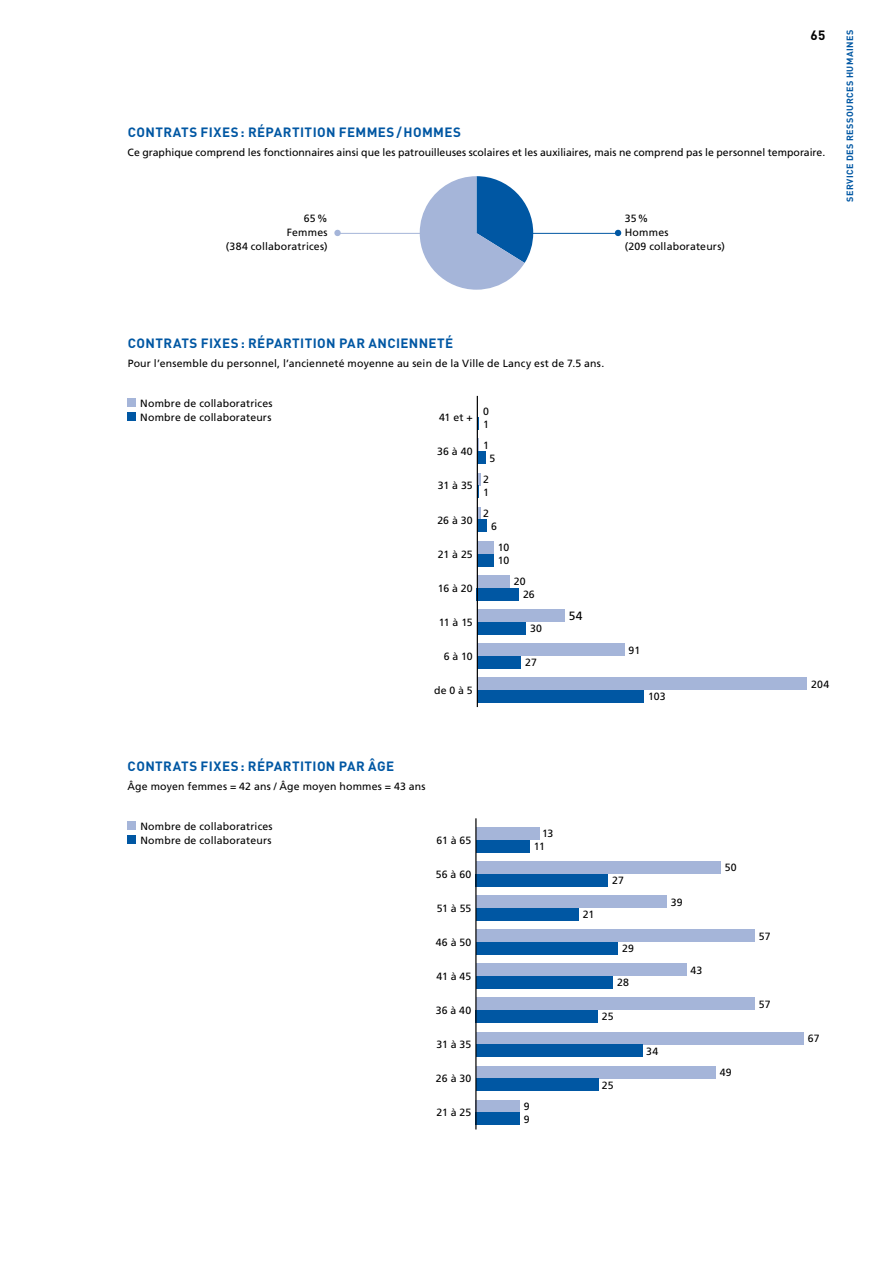
<style>
.page{position:relative;width:893px;height:1263px;background:#fff}
.page>*{position:absolute;margin:0;border:0;box-sizing:border-box;transform-origin:0 0}
.t1{font:700 13.35px "DIN Pro";letter-spacing:.03em;color:#0057a3}
.t2{font:700 13.35px "DIN Pro";color:#000}
.t3{font:12px "Frutiger LT Std";color:#000}
.t4{font:10.5px/13.8px "Frutiger LT Std";letter-spacing:.01em;color:#000}
.t5{font:700 9px "DIN Pro";letter-spacing:.05em;color:#0057a3}
</style>
<div class="page">
<svg style="left:478px;top:438px;width:1px;height:13px"></svg>
<hr style="left:478px;top:233px;width:140px;height:1px;background:#0057a3">
<hr style="left:338px;top:233px;width:140px;height:1px;background:#a5b5d9">
<svg style="left:614px;top:229px;width:8px;height:8px"></svg>
<svg style="left:334px;top:229px;width:7px;height:7px"></svg>
<svg style="left:420px;top:176px;width:113px;height:114px"></svg>
<div style="left:128px;top:398px;width:8px;height:9px;background:#a5b5d9"></div>
<div style="left:128px;top:412px;width:8px;height:9px;background:#0057a3"></div>
<svg style="left:478px;top:417px;width:1px;height:13px"></svg>
<div style="left:477px;top:451px;width:8px;height:13px;background:#0057a3"></div>
<hr style="left:477px;top:473px;width:4px;height:12px;background:#a5b5d9">
<svg style="left:478px;top:485px;width:1px;height:13px"></svg>
<hr style="left:477px;top:507px;width:4px;height:13px;background:#a5b5d9">
<div style="left:477px;top:520px;width:10px;height:12px;background:#0057a3"></div>
<div style="left:477px;top:541px;width:16px;height:13px;background:#a5b5d9"></div>
<div style="left:477px;top:554px;width:16px;height:12px;background:#0057a3"></div>
<div style="left:477px;top:575px;width:33px;height:13px;background:#a5b5d9"></div>
<div style="left:477px;top:588px;width:42px;height:12px;background:#0057a3"></div>
<div style="left:477px;top:609px;width:88px;height:13px;background:#a5b5d9"></div>
<div style="left:477px;top:622px;width:49px;height:13px;background:#0057a3"></div>
<div style="left:477px;top:643px;width:147px;height:13px;background:#a5b5d9"></div>
<div style="left:477px;top:656px;width:44px;height:13px;background:#0057a3"></div>
<div style="left:477px;top:677px;width:330px;height:13px;background:#a5b5d9"></div>
<div style="left:477px;top:690px;width:167px;height:13px;background:#0057a3"></div>
<hr style="left:477px;top:396px;width:1px;height:311px;background:#000">
<div style="left:128px;top:821px;width:8px;height:9px;background:#a5b5d9"></div>
<div style="left:128px;top:835px;width:8px;height:8px;background:#0057a3"></div>
<div style="left:476px;top:827px;width:63px;height:13px;background:#a5b5d9"></div>
<div style="left:476px;top:840px;width:54px;height:12px;background:#0057a3"></div>
<div style="left:476px;top:861px;width:244px;height:13px;background:#a5b5d9"></div>
<div style="left:476px;top:874px;width:132px;height:12px;background:#0057a3"></div>
<div style="left:476px;top:895px;width:191px;height:13px;background:#a5b5d9"></div>
<div style="left:476px;top:908px;width:103px;height:13px;background:#0057a3"></div>
<div style="left:476px;top:929px;width:279px;height:13px;background:#a5b5d9"></div>
<div style="left:476px;top:942px;width:142px;height:13px;background:#0057a3"></div>
<div style="left:476px;top:963px;width:210px;height:13px;background:#a5b5d9"></div>
<div style="left:476px;top:976px;width:137px;height:13px;background:#0057a3"></div>
<div style="left:476px;top:997px;width:279px;height:13px;background:#a5b5d9"></div>
<div style="left:475px;top:1010px;width:123px;height:13px;background:#0057a3"></div>
<div style="left:476px;top:1032px;width:328px;height:12px;background:#a5b5d9"></div>
<div style="left:476px;top:1044px;width:166px;height:13px;background:#0057a3"></div>
<div style="left:476px;top:1066px;width:240px;height:12px;background:#a5b5d9"></div>
<div style="left:476px;top:1078px;width:122px;height:13px;background:#0057a3"></div>
<div style="left:476px;top:1100px;width:44px;height:12px;background:#a5b5d9"></div>
<div style="left:476px;top:1112px;width:44px;height:13px;background:#0057a3"></div>
<hr style="left:475px;top:818px;width:2px;height:311px;background:#000">
<p class="t2" style="left:811px;top:26px;width:16px">65</p>
<p class="t5" style="left:844px;top:202px;width:173px;rotate:-90deg">SERVICE DES RESSOURCES HUMAINES</p>
<p class="t1" style="left:128px;top:123px;width:335px">CONTRATS FIXES: RÉPARTITION FEMMES/HOMMES</p>
<p class="t4" style="left:128px;top:146px;width:699px">Ce graphique comprend les fonctionnaires ainsi que les patrouilleuses scolaires et les auxiliaires, mais ne comprend pas le personnel temporaire.</p>
<p class="t4" style="left:226px;top:211px;width:103px;text-align:right">65%<br>Femmes<br>(384 collaboratrices)</p>
<p class="t4" style="left:625px;top:211px;width:102px">35%<br>Hommes<br>(209 collaborateurs)</p>
<p class="t1" style="left:128px;top:334px;width:327px">CONTRATS FIXES: RÉPARTITION PAR ANCIENNETÉ</p>
<p class="t4" style="left:128px;top:357px;width:478px">Pour l’ensemble du personnel, l’ancienneté moyenne au sein de la Ville de Lancy est de 7.5 ans.</p>
<p class="t4" style="left:140px;top:397px;width:134px">Nombre de collaboratrices<br>Nombre de collaborateurs</p>
<p class="t4" style="left:439px;top:411px;width:35px">41 et +</p>
<p class="t4" style="left:437px;top:445px;width:37px">36 à 40</p>
<p class="t4" style="left:438px;top:479px;width:36px">31 à 35</p>
<p class="t4" style="left:437px;top:513px;width:37px">26 à 30</p>
<p class="t4" style="left:438px;top:547px;width:36px">21 à 25</p>
<p class="t4" style="left:438px;top:581px;width:37px">16 à 20</p>
<p class="t4" style="left:439px;top:615px;width:36px">11 à 15</p>
<p class="t4" style="left:444px;top:649px;width:31px">6 à 10</p>
<p class="t4" style="left:434px;top:683px;width:40px">de 0 à 5</p>
<p class="t4" style="left:483px;top:405px;width:7px;line-height:12.8px">0<br>1</p>
<p class="t4" style="left:483px;top:438px;width:7px">1</p>
<p class="t4" style="left:489px;top:451px;width:7px">5</p>
<p class="t4" style="left:483px;top:473px;width:7px;line-height:12.8px">2<br>1</p>
<p class="t4" style="left:483px;top:507px;width:7px">2</p>
<p class="t4" style="left:491px;top:519px;width:7px">6</p>
<p class="t4" style="left:498px;top:541px;width:13px;line-height:12.8px">10<br>10</p>
<p class="t4" style="left:523px;top:575px;width:13px;line-height:12.8px;text-indent:-9px">20<br>26</p>
<p class="t4" style="left:530px;top:622px;width:13px">30</p>
<p class="t4" style="left:525px;top:656px;width:13px">27</p>
<p class="t3" style="left:569px;top:609px;width:15px">54</p>
<p class="t4" style="left:629px;top:643px;width:13px">91</p>
<p class="t4" style="left:648px;top:690px;width:19px">103</p>
<p class="t1" style="left:128px;top:757px;width:268px">CONTRATS FIXES: RÉPARTITION PAR ÂGE</p>
<p class="t4" style="left:128px;top:779px;width:300px">Âge moyen femmes = 42 ans / Âge moyen hommes = 43 ans</p>
<p class="t4" style="left:140px;top:819px;width:134px">Nombre de collaboratrices<br>Nombre de collaborateurs</p>
<p class="t4" style="left:437px;top:833px;width:36px">61 à 65</p>
<p class="t4" style="left:436px;top:867px;width:37px">56 à 60</p>
<p class="t4" style="left:437px;top:901px;width:36px">51 à 55</p>
<p class="t4" style="left:436px;top:935px;width:37px">46 à 50</p>
<p class="t4" style="left:436px;top:969px;width:36px">41 à 45</p>
<p class="t4" style="left:436px;top:1003px;width:37px">36 à 40</p>
<p class="t4" style="left:436px;top:1038px;width:36px">31 à 35</p>
<p class="t4" style="left:436px;top:1072px;width:37px">26 à 30</p>
<p class="t4" style="left:436px;top:1106px;width:36px">21 à 25</p>
<p class="t4" style="left:534px;top:827px;width:21px;line-height:12.8px;text-indent:8px">13<br>11</p>
<p class="t4" style="left:524px;top:1100px;width:7px;line-height:12.8px">9<br>9</p>
<p class="t4" style="left:612px;top:873px;width:13px">27</p>
<p class="t4" style="left:583px;top:908px;width:13px">21</p>
<p class="t4" style="left:622px;top:942px;width:13px">29</p>
<p class="t4" style="left:617px;top:976px;width:13px">28</p>
<p class="t4" style="left:602px;top:1010px;width:13px">25</p>
<p class="t4" style="left:602px;top:1078px;width:13px">25</p>
<p class="t4" style="left:671px;top:895px;width:13px">39</p>
<p class="t4" style="left:690px;top:963px;width:13px">43</p>
<p class="t4" style="left:646px;top:1044px;width:13px">34</p>
<p class="t4" style="left:725px;top:861px;width:13px">50</p>
<p class="t4" style="left:720px;top:1065px;width:13px">49</p>
<p class="t4" style="left:759px;top:929px;width:13px">57</p>
<p class="t4" style="left:759px;top:997px;width:13px">57</p>
<p class="t4" style="left:811px;top:677px;width:20px">204</p>
<p class="t4" style="left:808px;top:1031px;width:13px">67</p>
</div>
